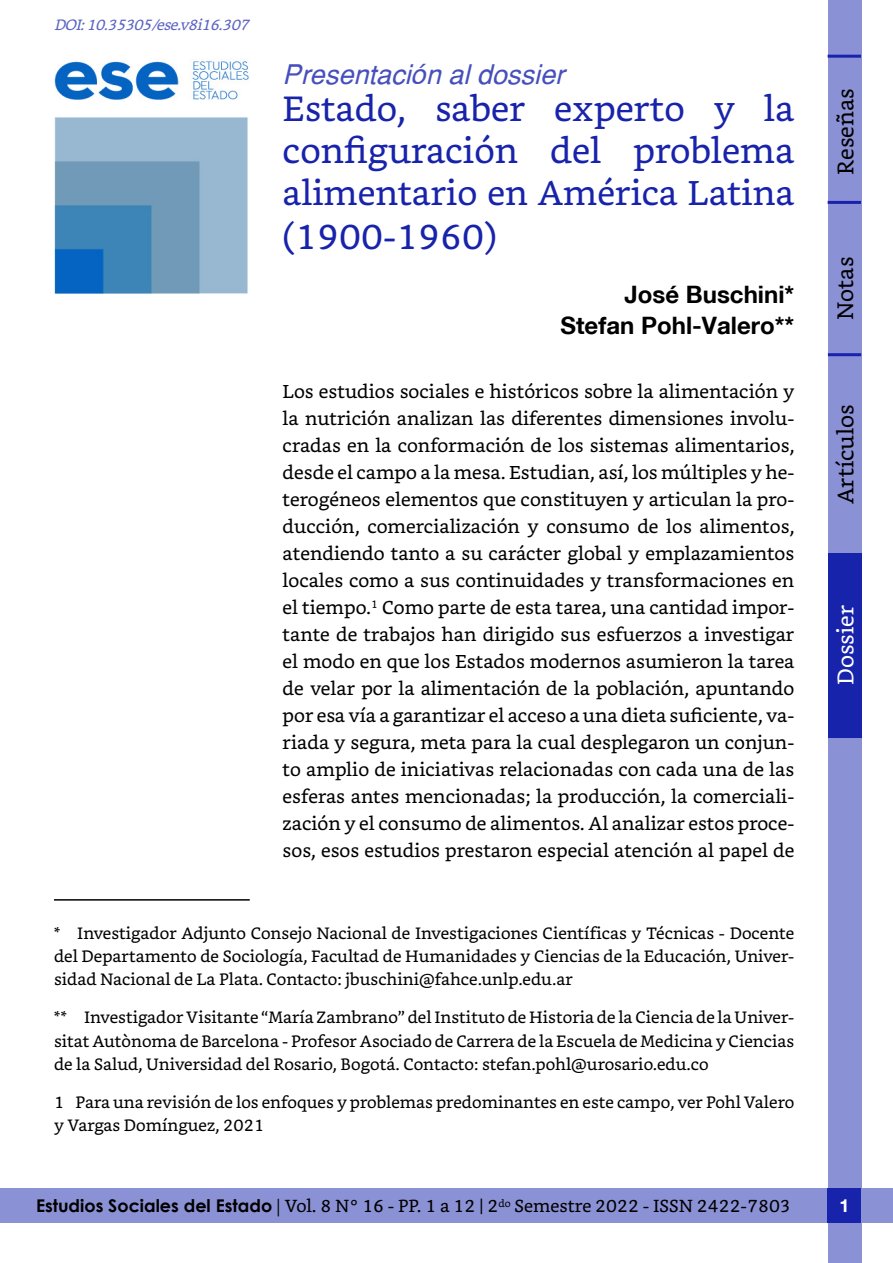
<style>
.page{position:relative;width:893px;height:1263px;background:#fff}
.page>*{position:absolute;margin:0;border:0;box-sizing:border-box;transform-origin:0 0}
.Titulo_principal{font:35.25px/42px "Bookerly";color:#1823ab}
.Titulo_principal-2{font:34.5px "Bookerly";color:#1823ab}
.Titulo_principal-3{font:italic 27px "Helvetica";color:#464fbc}
.Autor{font:700 24px "Helvetica Neue";color:#000}
.t1{font:22.5px "Bookerly";color:#000}
.t2{font:22.5px "Bookerly";color:#fff}
.Cuerpo{font:18.75px/27px "Bookerly";color:#000;text-align:justify}
.t3{font:700 18px "Helvetica Neue";color:#fff}
.t4{font:17.55px "Bookerly";color:#000}
.Notas_al_pie{font:16.5px/23.2px "Bookerly";color:#000;text-align:justify}
.Cuerpo-2{font:italic 15px "Bookerly";color:#5d65c4}
.s1{font-family:"Century Gothic";font-weight:700}
.s2{font-family:"Minion Pro"}
</style>
<div class="page">
<div style="left:828px;top:0;width:33px;height:1263px;background:#8b91d5"></div>
<div style="left:0;top:1188px;width:893px;height:34px;background:#8b91d5"></div>
<div style="left:828px;top:553px;width:33px;height:184px;background:#1823ab"></div>
<hr style="left:828px;top:353px;width:33px;height:3px;background:#1823ab">
<div style="left:828px;top:1188px;width:33px;height:34px;background:#1823ab"></div>
<hr style="left:828px;top:201px;width:33px;height:3px;background:#1823ab">
<hr style="left:828px;top:55px;width:33px;height:3px;background:#1823ab">
<hr style="left:54px;top:899px;width:196px;height:2px;background:#000">
<img style="left:54px;top:60px;width:196px;height:234px">
<p class="Cuerpo-2" style="left:54px;top:16px;width:202px">DOI:10.35305/ese.v8i16.307</p>
<h1 class="Titulo_principal-3" style="left:283px;top:58px;width:290px">Presentación aldossier</h1>
<h1 class="Titulo_principal" style="left:283px;top:88px;width:513px">Estado, saber experto y la configuración del problema</h1>
<h1 class="Titulo_principal-2" style="left:283px;top:173px;width:513px">alimentario en América Latina</h1>
<h1 class="Titulo_principal" style="left:283px;top:216px;width:216px">(1900-1960)</h1>
<p class="Autor" style="left:625px;top:279px;width:171px">José Buschini*</p>
<p class="Autor" style="left:561px;top:311px;width:235px">Stefan Pohl-Valero**</p>
<p class="Cuerpo" style="left:283px;top:378px;width:513px">Los estudios sociales e históricos sobre la alimentación y la nutrición analizan las diferentes dimensiones involu&shy;cradas en la conformación de los sistemas alimentarios, desde el campo a la mesa. Estudian, así, los múltiples y he&shy;terogéneos elementos que constituyen y articulan la pro&shy;ducción, comercialización y consumo de los alimentos, atendiendo tanto a su carácter global y emplazamientos locales como a sus continuidades y transformaciones en el tiempo.<sup>1</sup> Como parte de esta tarea, una cantidad impor&shy;tante de trabajos han dirigido sus esfuerzos a investigar el modo en que los Estados modernos asumieron la tarea de velar por la alimentación de la población, apuntando por esa vía a garantizar el acceso a una dieta suficiente, va&shy;riada y segura, meta para la cual desplegaron un conjun&shy;to amplio de iniciativas relacionadas con cada una de las esferas antes mencionadas; la producción, la comerciali&shy;zación y el consumo de alimentos. Al analizar estos proce&shy;sos, esos estudios prestaron especial atención al papel de</p>
<p class="Notas_al_pie" style="left:54px;top:921px;width:742px">* Investigador Adjunto Consejo Nacional de Investigaciones Científicas y Técnicas - Docente del Departamento de Sociología, Facultad de Humanidades y Ciencias de la Educación, Univer&shy;sidad Nacional de La Plata. Contacto: jbuschini@fahce.unlp.edu.ar</p>
<p class="Notas_al_pie" style="left:54px;top:1006px;width:742px">** Investigador Visitante “María Zambrano” del Instituto de Historia de la Ciencia de la Univer&shy;sitat Autònoma de Barcelona - Profesor Asociado de Carrera de la Escuela de Medicina y Ciencias de la Salud, Universidad del Rosario, Bogotá. Contacto: stefan.pohl@urosario.edu.co</p>
<p class="Notas_al_pie" style="left:54px;top:1091px;width:742px">1 Para una revisión de los enfoques y problemas predominantes en este campo, ver Pohl Valero y Vargas Domínguez, 2021</p>
<p class="t4" style="left:36px;top:1196px;width:756px"><span class="s1">Estudios Sociales del Estado</span> <span class="s2">|</span> Vol. 8 N° 16 - PP. 1 a 12 | 2<sup>do</sup> Semestre 2022 - ISSN 2422-7803</p>
<p class="t1" style="left:833px;top:175px;width:88px;rotate:-90deg">Reseñas</p>
<p class="t1" style="left:832px;top:320px;width:65px;rotate:-90deg">Notas</p>
<p class="t1" style="left:833px;top:504px;width:102px;rotate:-90deg">Artículos</p>
<p class="t2" style="left:833px;top:685px;width:82px;rotate:-90deg">Dossier</p>
<p class="t3" style="left:839px;top:1194px;width:12px">1</p>
</div>
